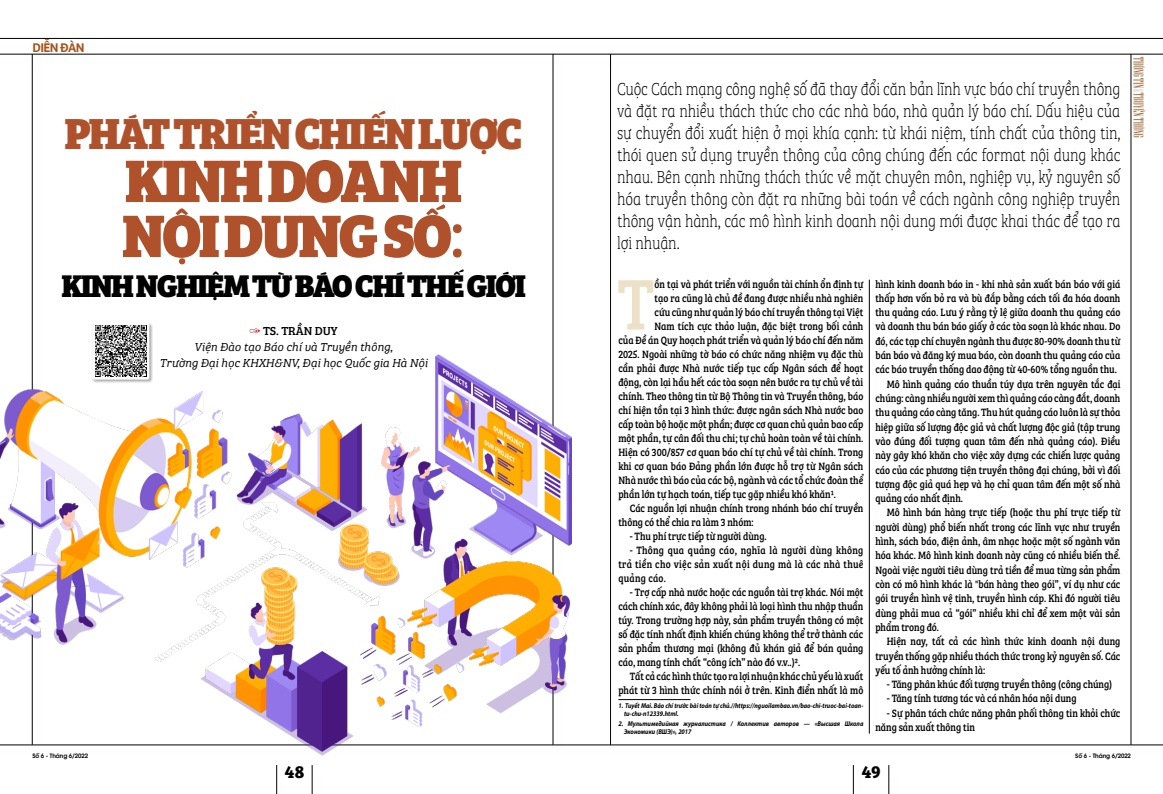
<style>
.page{position:relative;width:1163px;height:794px;background:#fff}
.page>*{position:absolute;margin:0;border:0;box-sizing:border-box;transform-origin:0 0}
.t1{font:74.2px "SVN Bree Serif";color:#ece1c7;scale:.86 1}
.t2{font:62px/55px "SVN Bree Serif Extra Bold DCVN";letter-spacing:-.055em;color:#af522c;scale:.96 1}
.t3{font:45px "SVN Bree Serif Extra Bold DCVN";letter-spacing:-.055em;color:#af522c;scale:.96 1}
.t4{font:32.5px "SVN Bree Serif Extra Bold DCVN";letter-spacing:-.055em;color:#000;scale:.96 1}
.t5{font:100 18px/22px "SVN Bree Serif";letter-spacing:-.01em;color:#000;text-align:justify;scale:.81 1}
.t6{font:700 18px "SVN Bree Serif";color:#000}
.t7{font:600 13px "SVN Bree";letter-spacing:-.04em;color:#a5561d}
.t8{font:italic 300 12px/15.8px "SVN Bree Serif";letter-spacing:-.005em;color:#000;text-align:center}
.t9{font:12px "SVN Bree Serif";letter-spacing:-.005em;color:#000}
.t10{font:11px/14px "SVN Bree Serif";color:#000;text-align:justify;scale:.86 1}
.t11{font:italic 700 7px/8px "Myriad Pro";color:#000;scale:.88 1}
.t12{font:6px "SVN Avant Garde Gothic Demi";letter-spacing:-.01em;color:#000}
</style>
<div class="page">
<div style="left:274px;top:765px;width:19px;height:29px;background:#000;opacity:.22"></div>
<svg style="left:276px;top:765px;width:1px;height:29px"></svg>
<div style="left:850px;top:765px;width:19px;height:29px;background:#000;opacity:.22"></div>
<svg style="left:853px;top:765px;width:1px;height:29px"></svg>
<div style="left:310px;top:765px;width:18px;height:29px;background:#000;opacity:.22"></div>
<svg style="left:312px;top:765px;width:1px;height:29px"></svg>
<div style="left:886px;top:765px;width:19px;height:29px;background:#000;opacity:.22"></div>
<svg style="left:888px;top:765px;width:1px;height:29px"></svg>
<div style="left:550px;top:55px;width:19px;height:703px;background:#000;opacity:.22"></div>
<hr style="left:552px;top:54px;width:1px;height:691px;background:#000">
<div style="left:30px;top:55px;width:19px;height:703px;background:#000;opacity:.22"></div>
<hr style="left:32px;top:54px;width:1px;height:691px;background:#000">
<hr style="left:610px;top:54px;width:1px;height:691px;background:#000">
<hr style="left:1130px;top:54px;width:1px;height:691px;background:#000">
<div style="left:0;top:742px;width:1162px;height:19px;background:#fff"></div>
<hr style="left:0;top:744px;width:1162px;height:1px;background:#000">
<div style="left:0;top:52px;width:1162px;height:19px;background:#fff"></div>
<div style="left:0;top:36px;width:1162px;height:19px;background:#000;opacity:.22"></div>
<hr style="left:0;top:38px;width:1162px;height:1px;background:#000">
<hr style="left:618px;top:699px;width:72px;height:1px;background:#000">
<div style="left:866px;top:280px;width:19px;height:466px;background:#000;opacity:.22"></div>
<hr style="left:869px;top:280px;width:1px;height:453px;background:#000">
<img style="left:0;top:355px;width:572px;height:400px">
<div style="left:92px;top:322px;width:61px;height:61px;background:#000;opacity:.33"></div>
<svg style="left:92px;top:323px;width:57px;height:56px"></svg>
<img style="left:96px;top:326px;width:50px;height:50px">
<p class="t7" style="left:32px;top:37px;width:54px">DIỄN ĐÀN</p>
<h3 class="t3" style="left:64px;top:97px;width:479px">PHÁT TRIỂN CHIẾN LƯỢC</h3>
<h2 class="t2" style="left:122px;top:148px;width:359px">KINH DOANH<br>NỘI DUNG SỐ:</h2>
<h3 class="t4" style="left:61px;top:259px;width:485px">KINH NGHIỆM TỪ BÁO CHÍ THẾ GIỚI</h3>
<p class="t9" style="left:263px;top:322px;width:76px">TS. TRẦN DUY</p>
<p class="t8" style="left:159px;top:338px;width:269px">Viện Đào tạo Báo chí và Truyền thông,<br>Trường Đại học KHXH&amp;NV, Đại học Quốc gia Hà Nội</p>
<p class="t5" style="left:617px;top:77px;width:622px">Cuộc Cách mạng công nghệ số đã thay đổi căn bản lĩnh vực báo chí truyền thông và đặt ra nhiều thách thức cho các nhà báo, nhà quản lý báo chí. Dấu hiệu của sự chuyển đổi xuất hiện ở mọi khía cạnh: từ khái niệm, tính chất của thông tin, thói quen sử dụng truyền thông của công chúng đến các format nội dung khác nhau. Bên cạnh những thách thức về mặt chuyên môn, nghiệp vụ, kỷ nguyên số hóa truyền thông còn đặt ra những bài toán về cách ngành công nghiệp truyền thông vận hành, các mô hình kinh doanh nội dung mới được khai thác để tạo ra lợi nhuận.</p>
<h1 class="t1" style="left:617px;top:248px;width:45px">T</h1>
<p class="t10" style="left:654px;top:276px;width:244px">ồn tại và phát triển với nguồn tài chính ổn định tự</p>
<p class="t10" style="left:875px;top:276px;width:286px">hình kinh doanh báo in - khi nhà sản xuất bán báo với giá</p>
<p class="t10" style="left:875px;top:290px;width:286px">thấp hơn vốn bỏ ra và bù đắp bằng cách tối đa hóa doanh</p>
<p class="t10" style="left:875px;top:305px;width:286px">thu quảng cáo. Lưu ý rằng tỷ lệ giữa doanh thu quảng cáo</p>
<p class="t10" style="left:875px;top:319px;width:286px">và doanh thu bán báo giấy ở các tòa soạn là khác nhau. Do</p>
<p class="t10" style="left:875px;top:333px;width:286px">đó, các tạp chí chuyên ngành thu được 80-90% doanh thu từ</p>
<p class="t10" style="left:875px;top:348px;width:286px">bán báo và đăng ký mua báo, còn doanh thu quảng cáo của</p>
<p class="t10" style="left:875px;top:362px;width:282px">các báo truyền thống dao động từ 40-60% tổng nguồn thu.</p>
<p class="t10" style="left:886px;top:376px;width:273px">Mô hình quảng cáo thuần túy dựa trên nguyên tắc đại</p>
<p class="t10" style="left:875px;top:390px;width:286px">chúng: càng nhiều người xem thì quảng cáo càng đắt, doanh</p>
<p class="t10" style="left:875px;top:405px;width:286px">thu quảng cáo càng tăng. Thu hút quảng cáo luôn là sự thỏa</p>
<p class="t10" style="left:875px;top:419px;width:286px">hiệp giữa số lượng độc giả và chất lượng độc giả (tập trung</p>
<p class="t10" style="left:875px;top:433px;width:286px">vào đúng đối tượng quan tâm đến nhà quảng cáo). Điều</p>
<p class="t10" style="left:875px;top:448px;width:286px">này gây khó khăn cho việc xây dựng các chiến lược quảng</p>
<p class="t10" style="left:875px;top:462px;width:286px">cáo của các phương tiện truyền thông đại chúng, bởi vì đối</p>
<p class="t10" style="left:875px;top:476px;width:286px">tượng độc giả quá hẹp và họ chỉ quan tâm đến một số nhà</p>
<p class="t10" style="left:875px;top:491px;width:103px">quảng cáo nhất định.</p>
<p class="t10" style="left:886px;top:505px;width:273px">Mô hình bán hàng trực tiếp (hoặc thu phí trực tiếp từ</p>
<p class="t10" style="left:875px;top:519px;width:286px">người dùng) phổ biến nhất trong các lĩnh vực như truyền</p>
<p class="t10" style="left:875px;top:533px;width:286px">hình, sách báo, điện ảnh, âm nhạc hoặc một số ngành văn</p>
<p class="t10" style="left:875px;top:548px;width:286px">hóa khác. Mô hình kinh doanh này cũng có nhiều biến thể.</p>
<p class="t10" style="left:875px;top:562px;width:286px">Ngoài việc người tiêu dùng trả tiền để mua từng sản phẩm</p>
<p class="t10" style="left:875px;top:576px;width:286px">còn có mô hình khác là "bán hàng theo gói”, ví dụ như các</p>
<p class="t10" style="left:875px;top:591px;width:286px">gói truyền hình vệ tinh, truyền hình cáp. Khi đó người tiêu</p>
<p class="t10" style="left:875px;top:605px;width:286px">dùng phải mua cả “gói” nhiều khi chỉ để xem một vài sản</p>
<p class="t10" style="left:875px;top:619px;width:75px">phẩm trong đó.</p>
<p class="t10" style="left:886px;top:634px;width:273px">Hiện nay, tất cả các hình thức kinh doanh nội dung</p>
<p class="t10" style="left:875px;top:648px;width:286px">truyền thống gặp nhiều thách thức trong kỷ nguyên số. Các</p>
<p class="t10" style="left:875px;top:662px;width:129px">yếu tố ảnh hưởng chính là:</p>
<p class="t10" style="left:886px;top:676px;width:264px">- Tăng phân khúc đối tượng truyền thông (công chúng)</p>
<p class="t10" style="left:886px;top:691px;width:222px">- Tăng tính tương tác và cá nhân hóa nội dung</p>
<p class="t10" style="left:875px;top:705px;width:286px;line-height:14.3px;text-indent:11px">- Sự phân tách chức năng phân phối thông tin khỏi chức năng sản xuất thông tin</p>
<p class="t10" style="left:654px;top:290px;width:244px">tạo ra cũng là chủ đề đang được nhiều nhà nghiên</p>
<p class="t10" style="left:654px;top:304px;width:244px">cứu cũng như quản lý báo chí truyền thông tại Việt</p>
<p class="t10" style="left:654px;top:318px;width:244px">Nam tích cực thảo luận, đặc biệt trong bối cảnh</p>
<p class="t10" style="left:618px;top:332px;width:286px">của Đề án Quy hoạch phát triển và quản lý báo chí đến năm</p>
<p class="t10" style="left:618px;top:346px;width:286px">2025. Ngoài những tờ báo có chức năng nhiệm vụ đặc thù</p>
<p class="t10" style="left:618px;top:360px;width:286px">cần phải được Nhà nước tiếp tục cấp Ngân sách để hoạt</p>
<p class="t10" style="left:618px;top:374px;width:286px">động, còn lại hầu hết các tòa soạn nên bước ra tự chủ về tài</p>
<p class="t10" style="left:618px;top:388px;width:286px">chính. Theo thông tin từ Bộ Thông tin và Truyền thông, báo</p>
<p class="t10" style="left:618px;top:402px;width:286px">chí hiện tồn tại 3 hình thức: được ngân sách Nhà nước bao</p>
<p class="t10" style="left:618px;top:416px;width:286px">cấp toàn bộ hoặc một phần; được cơ quan chủ quản bao cấp</p>
<p class="t10" style="left:618px;top:430px;width:286px">một phần, tự cân đối thu chi; tự chủ hoàn toàn về tài chính.</p>
<p class="t10" style="left:618px;top:444px;width:286px">Hiện có 300/857 cơ quan báo chí tự chủ về tài chính. Trong</p>
<p class="t10" style="left:618px;top:458px;width:286px">khi cơ quan báo Đảng phần lớn được hỗ trợ từ Ngân sách</p>
<p class="t10" style="left:618px;top:472px;width:286px">Nhà nước thì báo của các bộ, ngành và các tổ chức đoàn thể</p>
<p class="t10" style="left:618px;top:486px;width:255px">phần lớn tự hạch toán, tiếp tục gặp nhiều khó khăn1.</p>
<p class="t10" style="left:629px;top:500px;width:273px">Các nguồn lợi nhuận chính trong nhánh báo chí truyền</p>
<p class="t10" style="left:618px;top:514px;width:159px">thông có thể chia ra làm 3 nhóm:</p>
<p class="t10" style="left:629px;top:528px;width:161px">- Thu phí trực tiếp từ người dùng.</p>
<p class="t10" style="left:618px;top:542px;width:286px;text-indent:11px">- Thông qua quảng cáo, nghĩa là người dùng không trả tiền cho việc sản xuất nội dung mà là các nhà thuê quảng cáo.</p>
<p class="t10" style="left:618px;top:584px;width:286px;text-indent:11px">- Trợ cấp nhà nước hoặc các nguồn tài trợ khác. Nói một cách chính xác, đây không phải là loại hình thu nhập thuần túy. Trong trường hợp này, sản phẩm truyền thông có một số đặc tính nhất định khiến chúng không thể trở thành các sản phẩm thương mại (không đủ khán giả để bán quảng cáo, mang tính chất “công ích” nào đó v.v..)2.</p>
<p class="t10" style="left:618px;top:668px;width:286px;text-align:right">Tất cả các hình thức tạo ra lợi nhuận khác chủ yếu là xuất phát từ 3 hình thức chính nói ở trên. Kinh điển nhất là mô</p>
<p class="t11" style="left:624px;top:701px;width:273px;text-indent:-6px">1. Tuyết Mai. Báo chí trước bài toán tự chủ.//https://nguoilambao.vn/bao-chi-truoc-bai-toan&shy;tu-chu-n12339.html.</p>
<p class="t11" style="left:624px;top:720px;width:273px;text-indent:-6px">2. Мультимедийная журналистика / Коллектив авторов — «Высшая Школа<br>Экономики (ВШЭ)», 2017</p>
<p class="t12" style="left:32px;top:751px;width:57px">Số 6 - Tháng 6/2022</p>
<p class="t12" style="left:1074px;top:751px;width:57px">Số 6 - Tháng 6/2022</p>
<h3 class="t6" style="left:284px;top:757px;width:21px">48</h3>
<h3 class="t6" style="left:861px;top:757px;width:21px">49</h3>
</div>
